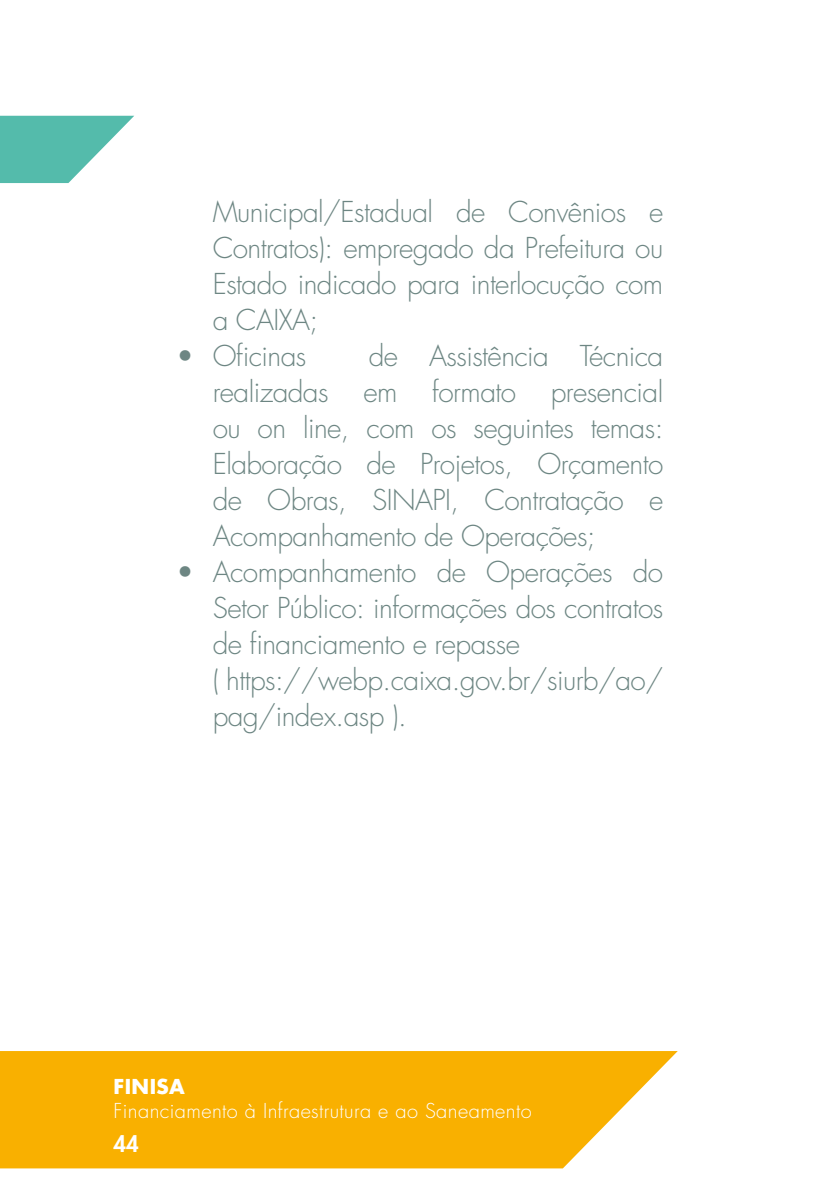
<style>
.page{position:relative;width:840px;height:1191px;background:#fff}
.page>*{position:absolute;margin:0;border:0;box-sizing:border-box;transform-origin:0 0}
.t1{font:300 28px/36px "Futura Std";letter-spacing:-.02em;color:#6d8683;text-align:justify}
.t2{font:800 22px "Futura Std";color:#fff}
.t3{font:300 20px "Futura Std";letter-spacing:.02em;color:#fff}
.t4{font:700 20px "Futura Std";letter-spacing:.02em;color:#fff}
</style>
<div class="page">
<svg style="left:0;top:1051px;width:677px;height:117px;background:#f9b615"></svg>
<svg style="left:0;top:116px;width:134px;height:67px"></svg>
<p class="t1" style="left:212px;top:194px;width:452px">Municipal/Estadual de Convênios e Contratos): empregado da Prefeitura ou Estado indicado para interlocução com a CAIXA;</p>
<p class="t1" style="left:176px;top:338px;width:131px">• Oficinas</p>
<p class="t1" style="left:212px;top:338px;width:452px;text-indent:156px">de Assistência Técnica realizadas em formato presencial ou on line, com os seguintes temas:<br>Elaboração de Projetos, Orçamento de Obras, SINAPI, Contratação e Acompanhamento de Operações;</p>
<p class="t1" style="left:212px;top:554px;width:452px;text-indent:-36px">• Acompanhamento de Operações do Setor Público: informações dos contratos de financiamento e repasse</p>
<p class="t1" style="left:212px;top:662px;width:452px">( https://webp.caixa.gov.br/siurb/ao/ pag/index.asp ).</p>
<p class="t4" style="left:113px;top:1073px;width:73px">FINISA</p>
<p class="t3" style="left:113px;top:1098px;width:419px">Financiamento à Infraestrutura e ao Saneamento</p>
<p class="t2" style="left:113px;top:1130px;width:27px">44</p>
</div>
